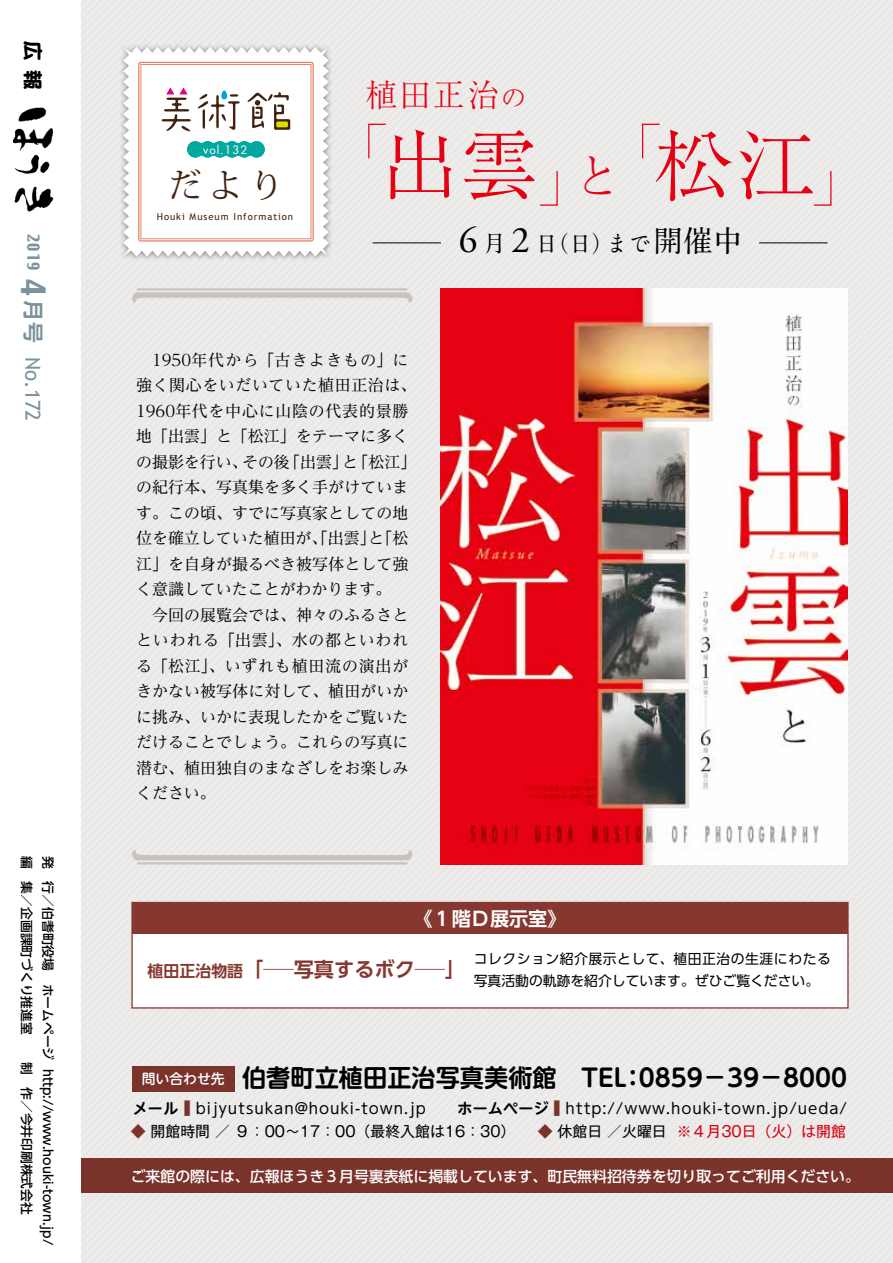
<style>
.page{position:relative;width:893px;height:1263px;background:#fff}
.page>*{position:absolute;margin:0;border:0;box-sizing:border-box;transform-origin:0 0}
.t1{font:300 78.6px "Ryumin Pr 6 N";color:#e60012}
.t2{font:300 47.25px "Ryumin Pr 6 N";color:#e60012}
.t3{font:37.35px "Adobe Garamond Pro";color:#000}
.t4{font:34.05px "Koz Min Pro";color:#41220f}
.t5{font:300 31.95px "Ryumin Pr 6 N";color:#e60012}
.t6{font:700 30px "A1 Mincho Std";color:#000}
.t7{font:29.7px "Techno";color:#7c939c;scale:1.11 1}
.t8{font:700 24.45px "UD Shin M Go Pro De";color:#000}
.t9{font:700 22.5px "A1 Mincho Std";color:#000}
.t10{font:700 20.85px "UD Shin Go Pro De";color:#7c939c}
.t11{font:20.55px "Trebuchet MS";color:#7c939c}
.t12{font:700 20.25px "UD Shin Go Pro De";color:#863830}
.t13{font:700 19.5px "UD Shin M Go Pro";color:#000}
.t14{font:700 19.2px "UD Shin Go Pro De";color:#fff}
.t15{font:18px "UD Shin M Go Pro";color:#863830;scale:.35 1}
.t16{font:15.9px/25.5px "Reim Pr 6";letter-spacing:.005em;color:#000}
.t17{font:15.9px "Reim Pr 6";letter-spacing:.075em;color:#000}
.t18{font:15.9px "Reim Pr 6";letter-spacing:.05em;color:#000}
.t19{font:15.9px "Reim Pr 6";letter-spacing:.04em;color:#000}
.t20{font:700 15.9px "UD Shin Go Pro De";color:#863830}
.t21{font:14.85px "UD Shin M Go Pro";letter-spacing:.065em;color:#000}
.t22{font:500 14.85px "UD Shin Go Pro";color:#fff}
.t23{font:14.85px "Gothic MB101 Pr 5";color:#000}
.t24{font:14.85px "Gothic MB101 Pr 5";color:#e60012}
.t25{font:14.85px "Techno";color:#7c939c;scale:1.11 1}
.t26{font:700 14.85px "UD Shin M Go Pro De";color:#000}
.t27{font:13.8px "UD Shin Go Pro";letter-spacing:.04em;color:#000}
.t28{font:13.8px "UD Shin Go Pro";color:#000}
.t29{font:500 13.8px "UD Shin M Go Pro";color:#fff}
.t30{font:500 12.75px "UD Shin Go Pro";color:#000}
.t31{font:11.4px "Futura";letter-spacing:.08em;color:#fff}
.t32{font:9.6px "Trebuchet MS";letter-spacing:.1em;color:#41220f}
.s1{font-size:25.5px}
.s2{font-size:22.5px}
.s3{font-family:"UD Shin M Go Pro De";font-weight:700}
.s4{color:#863830}
</style>
<div class="page">
<div style="left:81px;top:0;width:812px;height:1263px;background:#edeceb"></div>
<div style="left:81px;top:1159px;width:812px;height:34px;background:#7c332c"></div>
<div style="left:132px;top:1066px;width:102px;height:25px;background:#7c332c"></div>
<div style="left:132px;top:902px;width:716px;height:106px;background:#fff"></div>
<div style="left:132px;top:902px;width:716px;height:32px;background:#863830"></div>
<div style="left:131px;top:902px;width:718px;height:106px;border:1px solid #863830"></div>
<hr style="left:373px;top:243px;width:68px;height:1px;background:#000">
<hr style="left:759px;top:243px;width:68px;height:1px;background:#000">
<svg style="left:368px;top:123px;width:18px;height:36px"></svg>
<svg style="left:641px;top:123px;width:19px;height:36px"></svg>
<svg style="left:813px;top:171px;width:19px;height:35px"></svg>
<svg style="left:540px;top:171px;width:18px;height:35px"></svg>
<img style="left:441px;top:288px;width:407px;height:576px">
<svg style="left:132px;top:850px;width:281px;height:14px"></svg>
<svg style="left:132px;top:288px;width:281px;height:15px"></svg>
<img style="left:12px;top:107px;width:41px;height:43px">
<img style="left:14px;top:155px;width:36px;height:19px">
<img style="left:14px;top:186px;width:39px;height:27px">
<img style="left:120px;top:44px;width:212px;height:217px">
<svg style="left:123px;top:47px;width:206px;height:210px;background:#eef1f0"></svg>
<div style="left:141px;top:64px;width:170px;height:175px;border:1px solid #e18662"></div>
<div style="left:138px;top:62px;width:176px;height:180px;border:1px solid #e18662;border-radius:2px"></div>
<p class="t13" style="left:49px;top:41px;width:50px;rotate:90deg">広報</p>
<p class="t25" style="left:43px;top:234px;width:35px;rotate:90deg">2019</p>
<h3 class="t7" style="left:53px;top:279px;width:16px;rotate:90deg">4</h3>
<h3 class="t10" style="left:50px;top:299px;width:45px;rotate:90deg">月号</h3>
<p class="t11" style="left:45px;top:357px;width:66px;rotate:90deg">No.172</p>
<p class="t30" style="left:37px;top:856px;width:180px;rotate:90deg">編　集／企画課町づくり推進室</p>
<p class="t30" style="left:58px;top:856px;width:206px;rotate:90deg">発　行／伯耆町役場　ホームページ</p>
<p class="t30" style="left:37px;top:1061px;width:155px;rotate:90deg">制　作／今井印刷株式会社</p>
<p class="t30" style="left:58px;top:1069px;width:178px;rotate:90deg">http://www.houki-town.jp/</p>
<p class="t31" style="left:203px;top:142px;width:46px">vol.132</p>
<h3 class="t4" style="left:168px;top:162px;width:117px">だより</h3>
<p class="t32" style="left:157px;top:211px;width:29px">Houki</p>
<p class="t32" style="left:233px;top:211px;width:61px">Information</p>
<p class="t32" style="left:190px;top:211px;width:41px">Museum</p>
<h3 class="t5" style="left:365px;top:70px;width:163px">植田正治<span class="s1">の</span></h3>
<h1 class="t1" style="left:380px;top:104px;width:160px">出雲</h1>
<h2 class="t2" style="left:574px;top:140px;width:49px">と</h2>
<h1 class="t1" style="left:655px;top:104px;width:162px">松江</h1>
<h3 class="t3" style="left:459px;top:217px;width:20px">6</h3>
<h3 class="t9" style="left:483px;top:225px;width:24px">月</h3>
<h3 class="t3" style="left:511px;top:217px;width:20px">2</h3>
<h3 class="t9" style="left:535px;top:225px;width:80px">（日日）</h3>
<h3 class="t6" style="left:606px;top:216px;width:138px"><span class="s2">まで</span>開催中</h3>
<p class="t17" style="left:136px;top:346px;width:274px">　1950年代から「古きよきもの」に</p>
<p class="t19" style="left:136px;top:372px;width:282px">強く関心をいだいていた植田正治は、</p>
<p class="t18" style="left:136px;top:397px;width:274px">1960年代を中心に山陰の代表的景勝</p>
<p class="t16" style="left:136px;top:423px;width:274px">地「出雲」と「松江」をテーマに多く</p>
<p class="t16" style="left:284px;top:448px;width:134px">「出雲」「松江「</p>
<p class="t16" style="left:136px;top:448px;width:274px">の撮影を行い、<br>の紀行本、写真集を多く手がけています。この頃、すでに写真家としての地位を確立していた植田が、「出雲 「と」 松江」を自身が撮るべき被写体として強く意識していたことがわかります。　今回の展覧会では、神々のふるさとといわれる「出雲」、水の都といわれる「松江」、いずれも植田流の演出がきかない被写体に対して、植田がいかに挑み、いかに表現したかをご覧いただけることでしょう。これらの写真に潜む、植田独自のまなざしをお楽しみください。</p>
<p class="t16" style="left:242px;top:448px;width:49px">その後</p>
<p class="t16" style="left:342px;top:448px;width:17px">と</p>
<p class="t20" style="left:148px;top:958px;width:97px">植田正治物語</p>
<p class="t14" style="left:413px;top:903px;width:155px">《１階Ｄ展示室《</p>
<p class="t27" style="left:474px;top:948px;width:359px">コレクション紹介展示として、植田正治の生涯にわたる</p>
<p class="t12" style="left:243px;top:953px;width:224px">「─写真するボク─」</p>
<p class="t28" style="left:474px;top:969px;width:347px">写真活動の軌跡を紹介しています。ぜひご覧ください。</p>
<p class="t29" style="left:142px;top:1067px;width:84px">問い合わせ先</p>
<h3 class="t8" style="left:242px;top:1058px;width:386px">伯耆町立植田正治写真美術館　TEL</h3>
<h3 class="t8" style="left:621px;top:1058px;width:228px">：0859－39－8000</h3>
<p class="t15" style="left:184px;top:1093px;width:19px">■</p>
<p class="t15" style="left:554px;top:1093px;width:19px">■</p>
<p class="t21" style="left:196px;top:1096px;width:354px">bijyutsukan@houki-town.jp　　<span class="s3">ホームページ</span></p>
<p class="t21" style="left:566px;top:1096px;width:283px">http://www.houki-town.jp/ueda/</p>
<p class="t26" style="left:132px;top:1096px;width:47px">メール</p>
<p class="t23" style="left:131px;top:1119px;width:538px"><span class="s4">◆</span> 開館時間／９：00～17：00（最終入館は16：30）　　<span class="s4">◆</span> 休館日／火曜日</p>
<p class="t24" style="left:677px;top:1119px;width:171px">※４月30日（火）は開館</p>
<p class="t22" style="left:131px;top:1164px;width:731px">ご来館の際には、広報ほうき３月号裏表紙に掲載しています、町民無料招待券を切り取ってご利用ください。</p>
</div>
